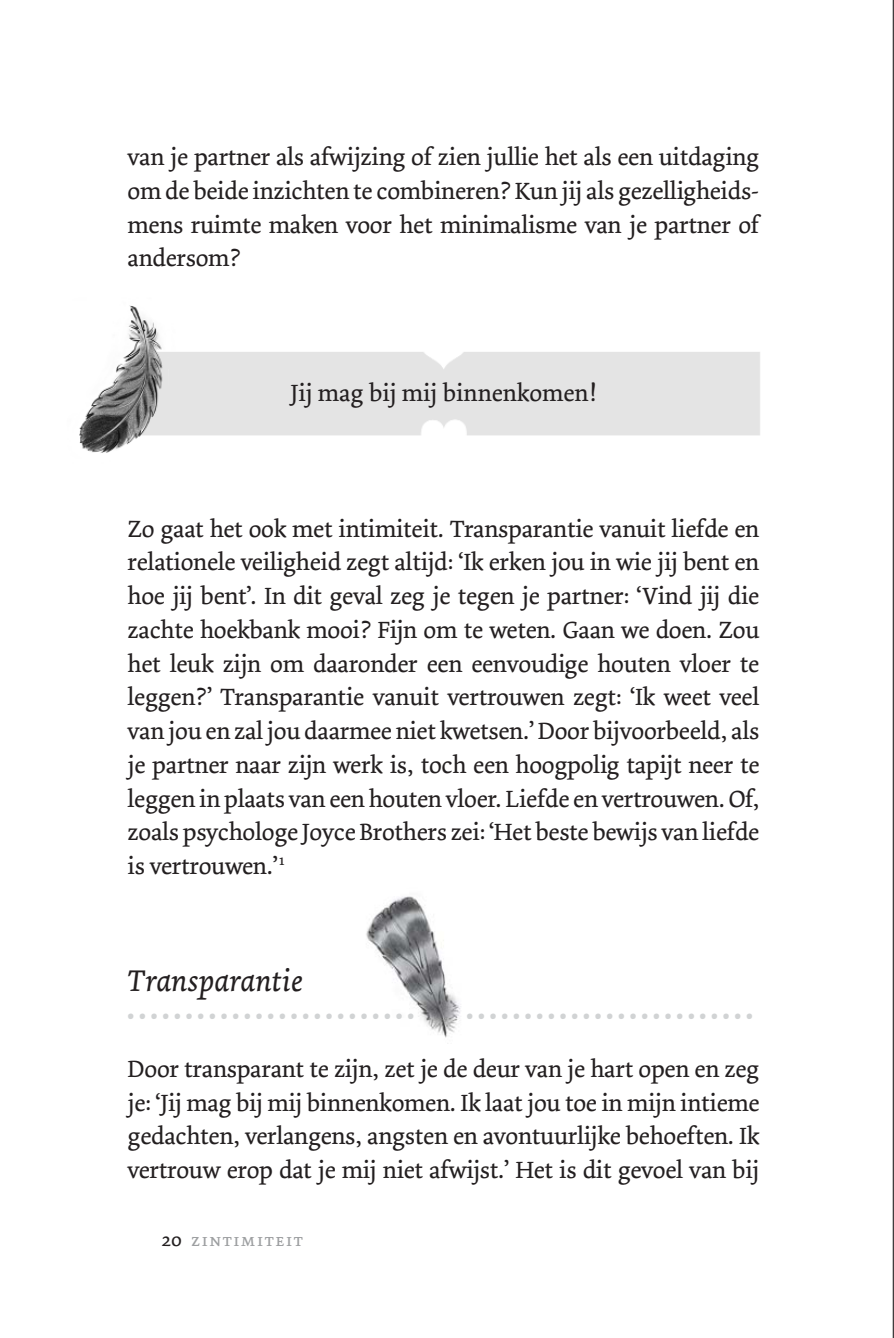
<style>
.page{position:relative;width:894px;height:1338px;background:#fff}
.page>*{position:absolute;margin:0;border:0;box-sizing:border-box;transform-origin:0 0}
.t1{font:31.5px "Dolly";color:#d1d3d4}
.t2{font:italic 31.5px "Dolly";color:#231f20}
.t3{font:24.75px/33.8px "Dolly";letter-spacing:-.01em;color:#231f20;text-align:justify}
.t4{font:18px "Dolly Small Caps";letter-spacing:.045em;color:#9d9fa1}
.s1{font-family:"Dolly";font-size:20.25px;color:#231f20}
</style>
<div class="page">
<img style="left:79px;top:305px;width:681px;height:148px">
<img style="left:366px;top:896px;width:95px;height:142px">
<hr style="left:892px;top:0;width:1px;height:1337px;background:#231f20">
<p class="t3" style="left:128px;top:142px;width:633px">van je partner als afwijzing of zien jullie het als een uitdaging om de beide inzichten te combineren? Kun jij als gezelligheids&shy;mens ruimte maken voor het minimalisme van je partner of andersom?</p>
<p class="t3" style="left:290px;top:378px;width:307px">Jij mag bij mij binnenkomen!</p>
<p class="t3" style="left:128px;top:513px;width:633px">Zo gaat het ook met intimiteit. Transparantie vanuit liefde en relationele veiligheid zegt altijd: ‘Ik erken jou in wie jij bent en hoe jij bent’. In dit geval zeg je tegen je partner: ‘Vind jij die zachte hoekbank mooi? Fijn om te weten. Gaan we doen. Zou het leuk zijn om daaronder een eenvoudige houten vloer te leggen?’ Transparantie vanuit vertrouwen zegt: ‘Ik weet veel van jou en zal jou daarmee niet kwetsen.’ Door bijvoorbeeld, als je partner naar zijn werk is, toch een hoogpolig tapijt neer te leggen in plaats van een houten vloer. Liefde en vertrouwen. Of, zoals psychologe Joyce Brothers zei: ‘Het beste bewijs van liefde is vertrouwen.’<sup>1</sup></p>
<p class="t2" style="left:128px;top:967px;width:177px">Transparantie</p>
<p class="t1" style="left:128px;top:1001px;width:288px">•••••••••••••••••••••••••</p>
<p class="t1" style="left:466px;top:1001px;width:288px">•••••••••••••••••••••••••</p>
<p class="t3" style="left:128px;top:1053px;width:633px">Door transparant te zijn, zet je de deur van je hart open en zeg je: ‘Jij mag bij mij binnenkomen. Ik laat jou toe in mijn intieme gedachten, verlangens, angsten en avontuurlijke behoeften. Ik vertrouw erop dat je mij niet afwijst.’ Het is dit gevoel van bij</p>
<p class="t4" style="left:162px;top:1228px;width:143px"><span class="s1">20</span> zintimiteit</p>
</div>
